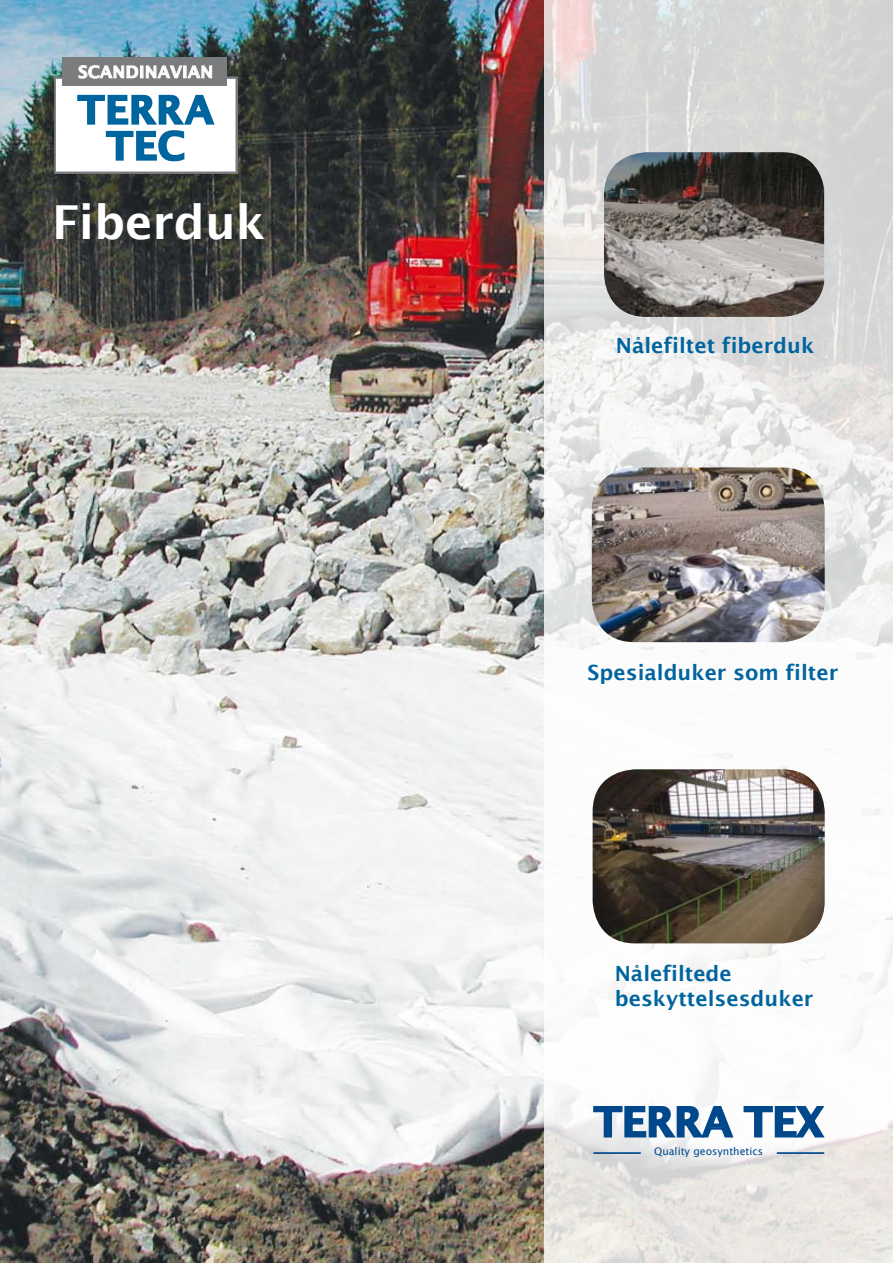
<style>
.page{position:relative;width:893px;height:1263px;background:#fff}
.page>*{position:absolute;margin:0;border:0;box-sizing:border-box;transform-origin:0 0}
.t1{font:600 46.8px "Lucida Sans";color:#fff}
.t2{font:600 40.5px "Lucida Sans";color:#00488b}
.t3{font:600 37.95px/36px "Lucida Sans";letter-spacing:.03em;color:#00659f;text-align:center}
.t4{font:600 21px/25.2px "Lucida Sans";color:#00649f}
.t5{font:600 16.5px "Lucida Sans";letter-spacing:.02em;color:#fff}
.t6{font:10.5px "Lucida Sans";color:#00488b}
</style>
<div class="page">
<img style="left:0;top:0;width:544px;height:1263px">
<div style="left:62px;top:58px;width:165px;height:28px;background:#7b7c7e"></div>
<svg style="left:54px;top:65px;width:184px;height:109px"></svg>
<svg style="left:544px;top:0;width:349px;height:1263px"></svg>
<img style="left:604px;top:152px;width:220px;height:165px">
<img style="left:593px;top:769px;width:232px;height:174px">
<img style="left:592px;top:467px;width:233px;height:175px">
<svg style="left:592px;top:1104px;width:143px;height:35px"></svg>
<svg style="left:742px;top:1105px;width:85px;height:34px"></svg>
<hr style="left:593px;top:1152px;width:48px;height:2px;background:#00488b">
<hr style="left:777px;top:1152px;width:47px;height:2px;background:#00488b">
<p class="t5" style="left:78px;top:63px;width:136px">SCANDINAVIAN</p>
<h3 class="t3" style="left:78px;top:92px;width:137px">TERRA<br>TEC</h3>
<h1 class="t1" style="left:52px;top:196px;width:215px">Fiberduk</h1>
<p class="t4" style="left:616px;top:332px;width:200px">Nålefiltet fiberduk</p>
<p class="t4" style="left:588px;top:660px;width:252px">Spesialduker som filter</p>
<p class="t4" style="left:615px;top:961px;width:200px">Nålefiltede beskyttelsesduker</p>
<h2 class="t2" style="left:594px;top:1099px;width:231px">TERRA TEX</h2>
<p class="t6" style="left:654px;top:1145px;width:110px">Quality geosynthetics</p>
</div>
